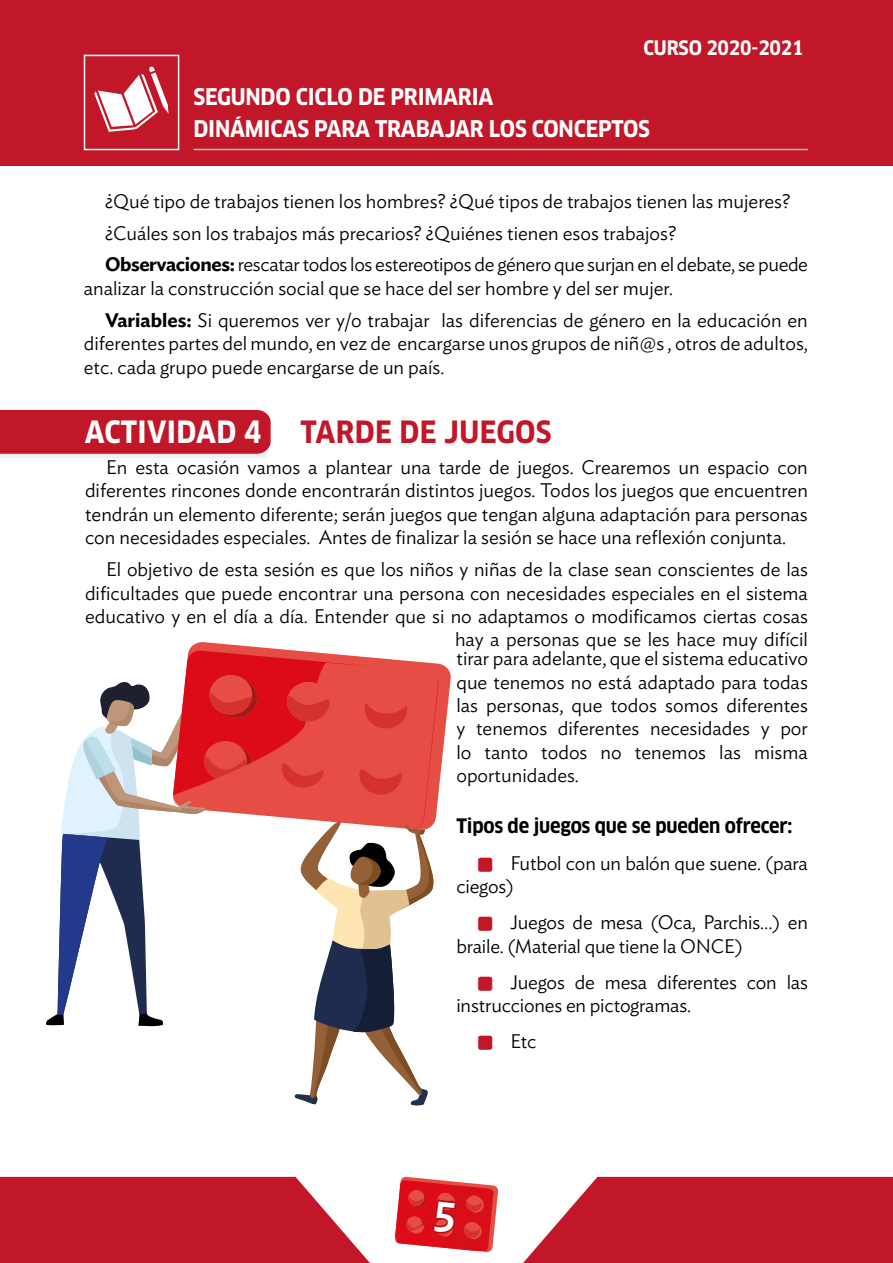
<style>
.page{position:relative;width:893px;height:1263px;background:#fff}
.page>*{position:absolute;margin:0;border:0;box-sizing:border-box;transform-origin:0 0}
.t1{font:700 30px "Clan Pro Narr";letter-spacing:.01em;color:#c11728}
.t2{font:700 30px "Clan Pro Narr";letter-spacing:.01em;color:#fff}
.t3{font:700 22.5px "Clan Pro Narr";letter-spacing:-.01em;color:#fff}
.t4{font:300 19.5px/23.4px "Ideal Sans";color:#000}
.t5{font:700 19.5px "Clan Pro Narr";letter-spacing:-.01em;color:#000}
.t6{font:700 19.5px "Clan Pro Narr";letter-spacing:-.01em;color:#fff}
.s1{font-weight:600}
</style>
<div class="page">
<div style="left:1px;top:0;width:892px;height:166px;background:#c11728"></div>
<svg style="left:0;top:1177px;width:370px;height:86px;background:#c72e3d"></svg>
<svg style="left:523px;top:1177px;width:370px;height:86px;background:#c72e3d"></svg>
<svg style="left:94px;top:66px;width:75px;height:66px"></svg>
<div style="left:84px;top:55px;width:95px;height:95px;border:2px solid #fff"></div>
<hr style="left:193px;top:149px;width:615px;height:1px;background:#fff">
<svg style="left:189px;top:642px;width:262px;height:146px"></svg>
<svg style="left:187px;top:651px;width:252px;height:10px"></svg>
<svg style="left:46px;top:661px;width:393px;height:445px"></svg>
<svg style="left:0;top:410px;width:271px;height:48px;background:#c52b3b"></svg>
<svg style="left:395px;top:1176px;width:103px;height:76px;background:#e14347"></svg>
<p class="t3" style="left:193px;top:83px;width:301px">SEGUNDO CICLO DE PRIMARIA</p>
<p class="t6" style="left:644px;top:36px;width:162px">CURSO 2020-2021</p>
<p class="t3" style="left:193px;top:116px;width:458px">DINÁMICAS PARA TRABAJAR LOS CONCEPTOS</p>
<p class="t4" style="left:105px;top:183px;width:704px;line-height:32px">¿Qué tipo de trabajos tienen los hombres? ¿Qué tipos de trabajos tienen las mujeres? ¿Cuáles son los trabajos más precarios? ¿Quiénes tienen esos trabajos?<br><span class="s1">Observaciones:</span> rescatar todos los estereotipos de género que surjan en el debate, se puede</p>
<p class="t4" style="left:105px;top:270px;width:704px;line-height:32px;text-indent:-21px">analizar la construcción social que se hace del ser hombre y del ser mujer.<br><span class="s1">Variables:</span> Si queremos ver y/o trabajar las diferencias de género en la educación en</p>
<p class="t4" style="left:84px;top:330px;width:726px">diferentes partes del mundo, en vez de encargarse unos grupos de niñ@s , otros de adultos, etc. cada grupo puede encargarse de un país.</p>
<h1 class="t2" style="left:85px;top:414px;width:178px">ACTIVIDAD 4</h1>
<h1 class="t1" style="left:301px;top:414px;width:253px">TARDE DE JUEGOS</h1>
<p class="t4" style="left:85px;top:454px;width:724px;text-align:justify;text-indent:21px">En esta ocasión vamos a plantear una tarde de juegos. Crearemos un espacio con diferentes rincones donde encontrarán distintos juegos. Todos los juegos que encuentren tendrán un elemento diferente; serán juegos que tengan alguna adaptación para personas con necesidades especiales. Antes de finalizar la sesión se hace una reflexión conjunta.</p>
<p class="t4" style="left:85px;top:556px;width:724px;text-align:right">El objetivo de esta sesión es que los niños y niñas de la clase sean conscientes de las dificultades que puede encontrar una persona con necesidades especiales en el sistema educativo y en el día a día. Entender que si no adaptamos o modificamos ciertas cosas hay a personas que se les hace muy difícil</p>
<p class="t4" style="left:456px;top:645px;width:353px;text-align:justify">tirar para adelante, que el sistema educativo que tenemos no está adaptado para todas las personas, que todos somos diferentes y tenemos diferentes necesidades y por lo tanto todos no tenemos las misma oportunidades.</p>
<p class="t5" style="left:456px;top:815px;width:337px">Tipos de juegos que se pueden ofrecer:</p>
<p class="t4" style="left:456px;top:849px;width:353px;text-indent:54px">Futbol con un balón que suene. (para ciegos)</p>
<p class="t4" style="left:456px;top:909px;width:353px;text-indent:54px">Juegos de mesa (Oca, Parchis…) en braile. (Material que tiene la ONCE)</p>
<p class="t4" style="left:456px;top:969px;width:353px;text-indent:54px">Juegos de mesa diferentes con las instrucciones en pictogramas.</p>
<p class="t4" style="left:510px;top:1028px;width:28px">Etc</p>
</div>
